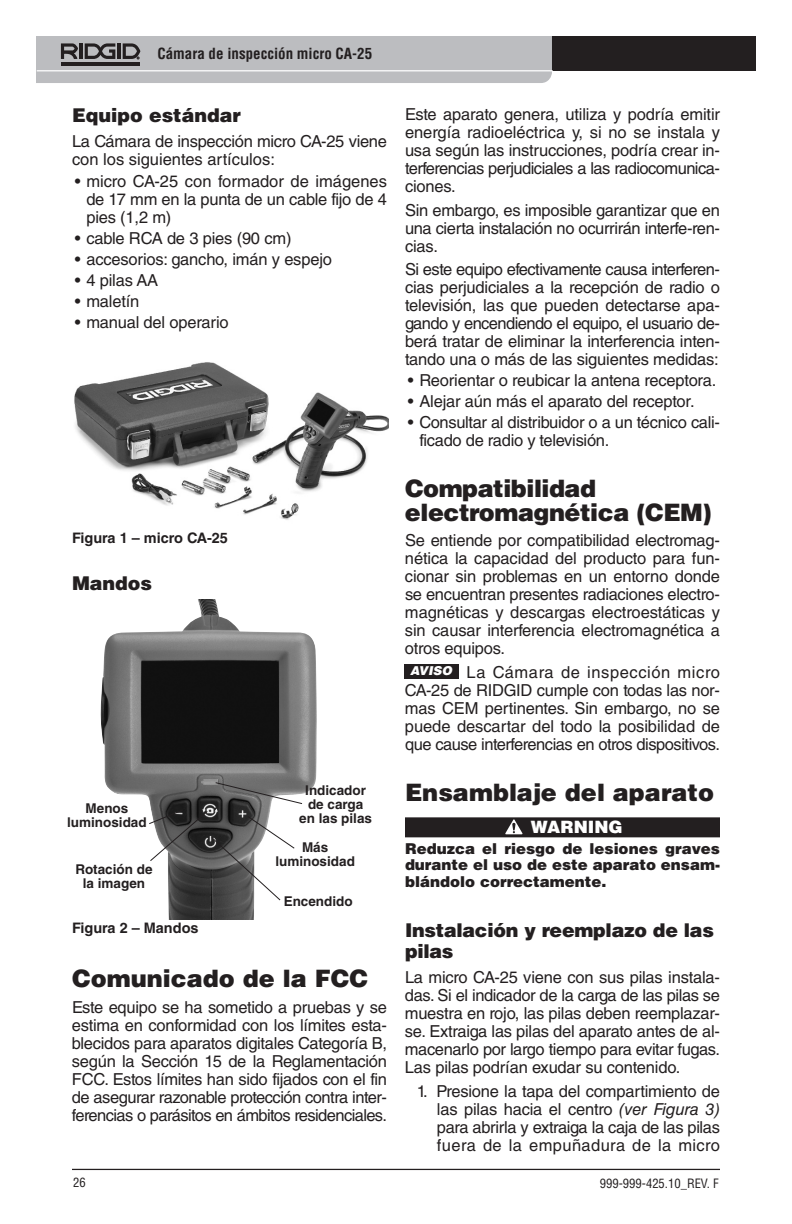
<style>
.page{position:relative;width:792px;height:1224px;background:#fff}
.page>*{position:absolute;margin:0;border:0;box-sizing:border-box;transform-origin:0 0}
.t1{font:900 24px/24px "Helvetica LT Std";letter-spacing:-.01em;color:#231f20}
.t2{font:900 19px/21px "Helvetica LT Std";letter-spacing:-.015em;color:#231f20}
.t3{font:900 17px "Helvetica LT Std";color:#fff}
.t4{font:16.4px/18px "Helvetica LT Std";letter-spacing:-.015em;color:#231f20;text-align:justify}
.t5{font:900 15px/16.4px "Helvetica LT Std";color:#231f20;text-align:justify}
.t6{font:700 condensed 15px "Helvetica LT Std";color:#231f20}
.t7{font:700 14.4px "Helvetica LT Std";color:#231f20}
.t8{font:700 13.6px/14px "Helvetica LT Std";color:#231f20;text-align:center}
.t9{font:condensed 12.6px "Helvetica LT Std";color:#231f20}
.t10{font:italic 900 12.2px "Helvetica LT Std";color:#fff}
.s1{font-style:italic}
</style>
<div class="page">
<div style="left:405px;top:817px;width:315px;height:20px;background:#231f20"></div>
<svg style="left:505px;top:834px;width:18px;height:1px"></svg>
<svg style="left:505px;top:819px;width:18px;height:15px"></svg>
<div style="left:404px;top:665px;width:55px;height:14px;background:#231f20"></div>
<div style="left:403px;top:37px;width:353px;height:34px;background:#231f20"></div>
<hr style="left:37px;top:70px;width:516px;height:1px;background:#fff">
<svg style="left:36px;top:36px;width:516px;height:47px;background:#b7b8bb"></svg>
<hr style="left:72px;top:1169px;width:648px;height:1px;background:#231f20">
<img style="left:74px;top:362px;width:315px;height:158px">
<img style="left:100px;top:599px;width:217px;height:321px">
<svg style="left:148px;top:781px;width:155px;height:120px"></svg>
<p class="t6" style="left:157px;top:48px;width:216px">Cámara de inspección micro CA-25</p>
<p class="t2" style="left:72px;top:106px;width:170px">Equipo estándar</p>
<p class="t4" style="left:72px;top:134px;width:317px">La Cámara de inspección micro CA-25 viene con los siguientes artículos:</p>
<p class="t4" style="left:86px;top:174px;width:302px;text-indent:-12px">• micro CA-25 con formador de imágenes de 17 mm en la punta de un cable fijo de 4 pies (1,2 m)</p>
<p class="t4" style="left:75px;top:231px;width:218px">• cable RCA de 3 pies (90 cm)</p>
<p class="t4" style="left:75px;top:252px;width:259px">• accesorios: gancho, imán y espejo</p>
<p class="t4" style="left:75px;top:273px;width:85px">• 4 pilas AA</p>
<p class="t4" style="left:75px;top:293px;width:66px">• maletín</p>
<p class="t4" style="left:75px;top:314px;width:156px">• manual del operario</p>
<p class="t7" style="left:72px;top:532px;width:158px">Figura 1 – micro CA-25</p>
<p class="t2" style="left:72px;top:574px;width:82px">Mandos</p>
<p class="t8" style="left:67px;top:802px;width:81px">Menos luminosidad</p>
<p class="t8" style="left:76px;top:863px;width:78px">Rotación de la imagen</p>
<p class="t8" style="left:299px;top:785px;width:74px">Indicador de carga en las pilas</p>
<p class="t8" style="left:275px;top:842px;width:81px">Más luminosidad</p>
<p class="t8" style="left:284px;top:896px;width:70px">Encendido</p>
<p class="t7" style="left:72px;top:923px;width:128px">Figura 2 – Mandos</p>
<h1 class="t1" style="left:72px;top:969px;width:298px">Comunicado de la FCC</h1>
<p class="t4" style="left:72px;top:999px;width:317px">Este equipo se ha sometido a pruebas y se estima en conformidad con los límites esta&shy;blecidos para aparatos digitales Categoría B, según la Sección 15 de la Reglamentación FCC. Estos límites han sido fijados con el fin de asegurar razonable protección contra inter&shy;ferencias o parásitos en ámbitos residenciales.</p>
<p class="t4" style="left:405px;top:107px;width:317px">Este aparato genera, utiliza y podría emitir energía radioeléctrica y, si no se instala y usa según las instrucciones, podría crear in&shy;terferencias perjudiciales a las radiocomunica&shy;ciones.</p>
<p class="t4" style="left:405px;top:202px;width:317px">Sin embargo, es imposible garantizar que en una cierta instalación no ocurrirán interfe-ren&shy;cias.</p>
<p class="t4" style="left:405px;top:262px;width:317px">Si este equipo efectivamente causa interferen&shy;cias perjudiciales a la recepción de radio o televisión, las que pueden detectarse apa&shy;gando y encendiendo el equipo, el usuario de&shy;berá tratar de eliminar la interferencia inten&shy;tando una o más de las siguientes medidas:</p>
<p class="t4" style="left:408px;top:373px;width:310px">• Reorientar o reubicar la antena receptora.</p>
<p class="t4" style="left:408px;top:394px;width:288px">• Alejar aún más el aparato del receptor.</p>
<p class="t4" style="left:419px;top:415px;width:302px;text-indent:-12px">• Consultar al distribuidor o a un técnico cali&shy;ficado de radio y televisión.</p>
<h1 class="t1" style="left:405px;top:478px;width:308px">Compatibilidad electromagnética (CEM)</h1>
<p class="t4" style="left:405px;top:533px;width:317px">Se entiende por compatibilidad electromag&shy;nética la capacidad del producto para fun&shy;cionar sin problemas en un entorno donde se encuentran presentes radiaciones electro&shy;magnéticas y descargas electroestáticas y sin causar interferencia electromagnética a otros equipos.</p>
<p class="t4" style="left:405px;top:664px;width:317px;text-indent:62px">La Cámara de inspección micro CA-25 de RIDGID cumple con todas las nor&shy;mas CEM pertinentes. Sin embargo, no se puede descartar del todo la posibilidad de que cause interferencias en otros dispositivos.</p>
<h1 class="t1" style="left:405px;top:782px;width:311px">Ensamblaje del aparato</h1>
<p class="t3" style="left:531px;top:821px;width:93px">WARNING</p>
<p class="t5" style="left:405px;top:842px;width:317px">Reduzca el riesgo de lesiones graves durante el uso de este aparato ensam&shy;blándolo correctamente.</p>
<p class="t2" style="left:405px;top:921px;width:310px">Instalación y reemplazo de las pilas</p>
<p class="t4" style="left:405px;top:970px;width:317px">La micro CA-25 viene con sus pilas instala&shy;das. Si el indicador de la carga de las pilas se muestra en rojo, las pilas deben reemplazar&shy;se. Extraiga las pilas del aparato antes de al&shy;macenarlo por largo tiempo para evitar fugas.<br>Las pilas podrían exudar su contenido.</p>
<p class="t4" style="left:437px;top:1083px;width:285px;text-indent:-20px">1. Presione la tapa del compartimiento de las pilas hacia el centro <span class="s1">(ver Figura 3) </span>para abrirla y extraiga la caja de las pilas fuera de la empuñadura de la micro</p>
<p class="t10" style="left:410px;top:667px;width:43px">AVISO</p>
<p class="t9" style="left:73px;top:1178px;width:14px">26</p>
<p class="t9" style="left:600px;top:1179px;width:120px">999-999-425.10_REV. F</p>
</div>
